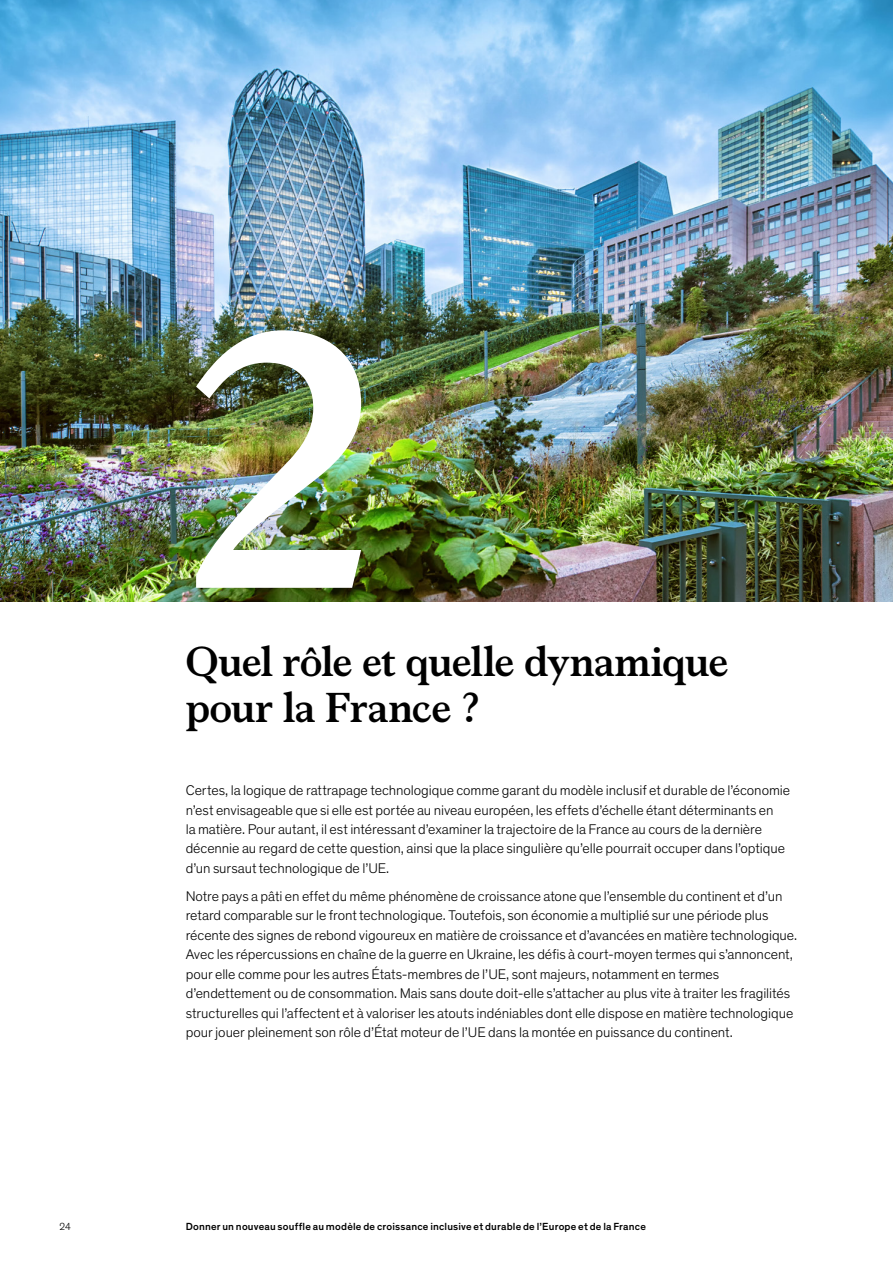
<style>
.page{position:relative;width:893px;height:1263px;background:#fff}
.page>*{position:absolute;margin:0;border:0;box-sizing:border-box;transform-origin:0 0}
.t1{font:700 364.8px "Bower";color:#fff}
.t2{font:700 42px/46.5px "Bower";letter-spacing:-.015em;color:#000}
.t3{font:300 14.25px/19.5px "Mc Kinsey Sans";letter-spacing:-.005em;color:#000}
.t4{font:500 10.5px "Mc Kinsey Sans";letter-spacing:.02em;color:#000}
.t5{font:300 10.5px "Mc Kinsey Sans";color:#000}
</style>
<div class="page">
<img style="left:0;top:0;width:893px;height:602px">
<h1 class="t1" style="left:186px;top:194px;width:193px">2</h1>
<h2 class="t2" style="left:186px;top:635px;width:544px">Quel rôle et quelle dynamique pour la France ?</h2>
<p class="t3" style="left:186px;top:780px;width:606px">Certes, la logique de rattrapage technologique comme garant du modèle inclusif et durable de l’économie n’est envisageable que si elle est portée au niveau européen, les effets d’échelle étant déterminants en<br>la matière. Pour autant, il est intéressant d’examiner la trajectoire de la France au cours de la dernière décennie au regard de cette question, ainsi que la place singulière qu’elle pourrait occuper dans l’optique d’un sursaut technologique de l’UE.</p>
<p class="t3" style="left:186px;top:886px;width:613px">Notre pays a pâti en effet du même phénomène de croissance atone que l’ensemble du continent et d’un retard comparable sur le front technologique. Toutefois, son économie a multiplié sur une période plus récente des signes de rebond vigoureux en matière de croissance et d’avancées en matière technologique.<br>Avec les répercussions en chaîne de la guerre en Ukraine, les défis à court-moyen termes qui s’annoncent, pour elle comme pour les autres États-membres de l’UE, sont majeurs, notamment en termes d’endettement ou de consommation. Mais sans doute doit-elle s’attacher au plus vite à traiter les fragilités structurelles qui l’affectent et à valoriser les atouts indéniables dont elle dispose en matière technologique pour jouer pleinement son rôle d’État moteur de l’UE dans la montée en puissance du continent.</p>
<p class="t5" style="left:60px;top:1219px;width:13px">24</p>
<p class="t4" style="left:186px;top:1218px;width:462px">Donner un nouveau souffle au modèle de croissance inclusive et durable de l’Europe et de la France</p>
</div>
